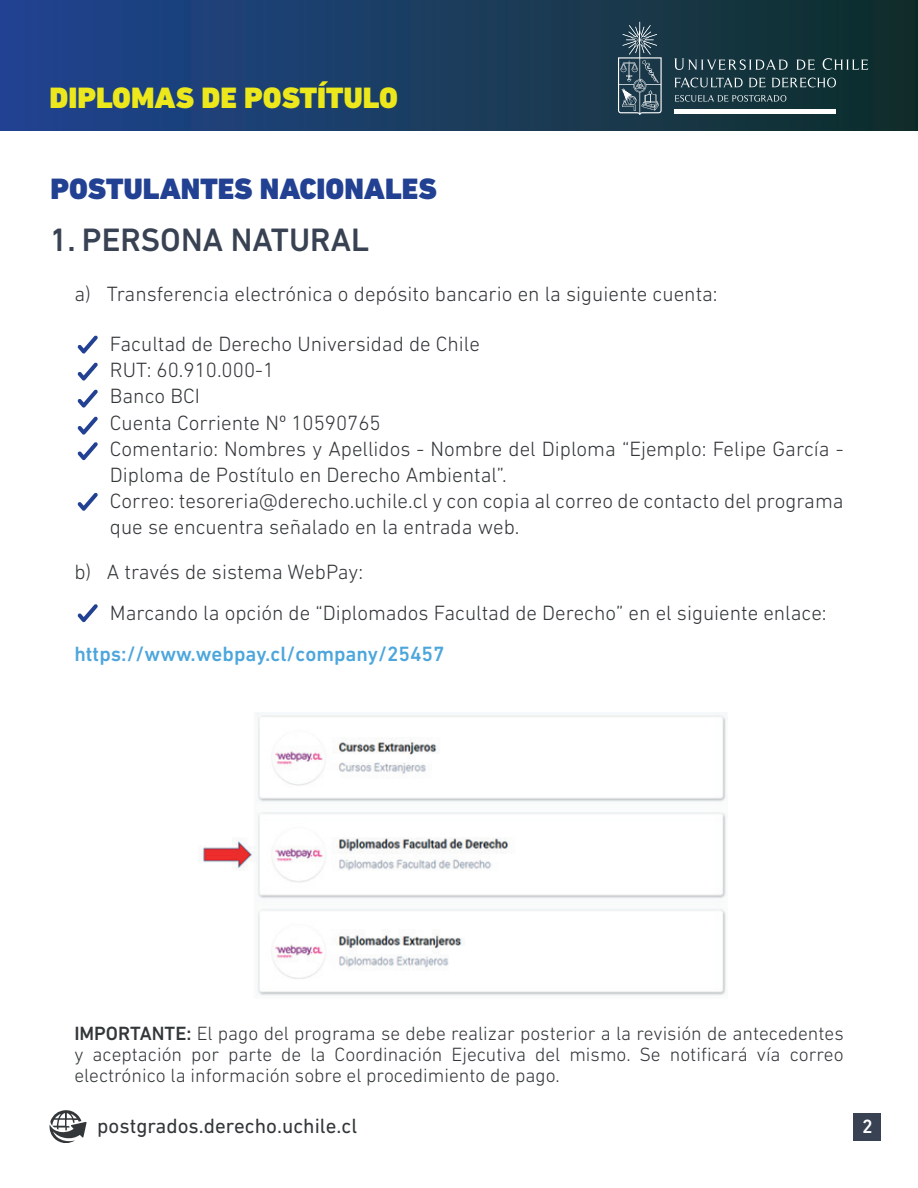
<style>
.page{position:relative;width:918px;height:1188px;background:#fff}
.page>*{position:absolute;margin:0;border:0;box-sizing:border-box;transform-origin:0 0}
.t1{font:500 33px "DIN Next LT Pro";color:#384253}
.t2{font:900 30px "DIN Next LT Pro";color:#224192}
.t3{font:900 30px "DIN Next LT Pro";color:#ece81b}
.t4{font:300 21px/26.1px "DIN Next LT Pro";color:#333739}
.t5{font:500 21px "DIN Next LT Pro";color:#4ca6dc}
.t6{font:21px "DIN Next LT Pro";color:#333739}
.t7{font:300 19.5px/21px "DIN Next LT Pro";color:#333739;text-align:justify}
.t8{font:500 19.5px "DIN Next LT Pro";color:#fff}
.s1{font-weight:500}
</style>
<div class="page">
<div style="left:854px;top:1114px;width:27px;height:27px;background:#384253"></div>
<svg style="left:49px;top:1110px;width:38px;height:33px"></svg>
<div style="left:0;top:0;width:918px;height:131px;background:linear-gradient(to right,#214591,#113029)"></div>
<hr style="left:675px;top:109px;width:161px;height:4px;background:#fff">
<svg style="left:618px;top:22px;width:44px;height:93px;background:#475f6d"></svg>
<svg style="left:674px;top:58px;width:114px;height:12px"></svg>
<svg style="left:796px;top:60px;width:19px;height:10px"></svg>
<svg style="left:823px;top:58px;width:45px;height:12px"></svg>
<svg style="left:674px;top:78px;width:69px;height:9px"></svg>
<svg style="left:749px;top:78px;width:17px;height:9px"></svg>
<svg style="left:772px;top:78px;width:64px;height:9px"></svg>
<svg style="left:675px;top:95px;width:111px;height:7px"></svg>
<svg style="left:77px;top:335px;width:21px;height:19px"></svg>
<svg style="left:77px;top:604px;width:21px;height:18px"></svg>
<svg style="left:77px;top:362px;width:21px;height:19px"></svg>
<svg style="left:77px;top:389px;width:21px;height:19px"></svg>
<svg style="left:77px;top:416px;width:21px;height:19px"></svg>
<svg style="left:77px;top:442px;width:21px;height:18px"></svg>
<svg style="left:77px;top:493px;width:21px;height:18px"></svg>
<img style="left:201px;top:713px;width:525px;height:283px">
<h2 class="t3" style="left:50px;top:80px;width:350px">DIPLOMAS DE POSTÍTULO</h2>
<h2 class="t2" style="left:51px;top:171px;width:388px">POSTULANTES NACIONALES</h2>
<h1 class="t1" style="left:50px;top:220px;width:321px">1. PERSONA NATURAL</h1>
<p class="t4" style="left:74px;top:281px;width:645px">a) Transferencia electrónica o depósito bancario en la siguiente cuenta:</p>
<p class="t4" style="left:110px;top:331px;width:735px">Facultad de Derecho Universidad de Chile<br>RUT: 60.910.000-1<br>Banco BCI<br>Cuenta Corriente Nº 10590765<br>Comentario: Nombres y Apellidos - Nombre del Diploma “Ejemplo: Felipe García - Diploma de Postítulo en Derecho Ambiental”.<br>Correo: tesoreria@derecho.uchile.cl y con copia al correo de contacto del programa que se encuentra señalado en la entrada web.</p>
<p class="t4" style="left:74px;top:558px;width:290px">b) A través de sistema WebPay:</p>
<p class="t4" style="left:110px;top:600px;width:718px">Marcando la opción de “Diplomados Facultad de Derecho” en el siguiente enlace:</p>
<p class="t5" style="left:74px;top:642px;width:372px">https://www.webpay.cl/company/25457</p>
<p class="t7" style="left:74px;top:1023px;width:771px"><span class="s1">IMPORTANTE:</span> El pago del programa se debe realizar posterior a la revisión de antecedentes y aceptación por parte de la Coordinación Ejecutiva del mismo. Se notificará vía correo electrónico la información sobre el procedimiento de pago.</p>
<p class="t6" style="left:97px;top:1114px;width:261px">postgrados.derecho.uchile.cl</p>
<p class="t8" style="left:862px;top:1115px;width:12px">2</p>
</div>
